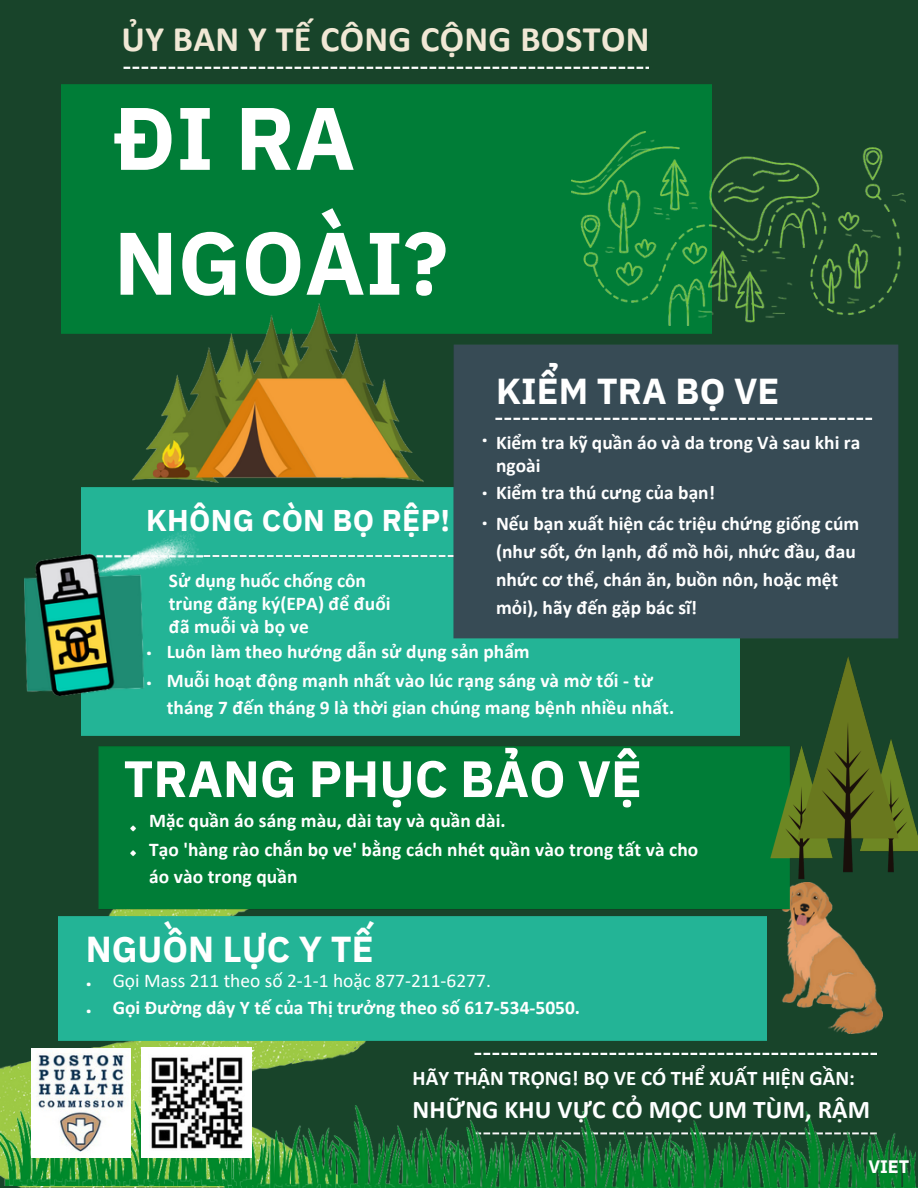
<style>
.page{position:relative;width:918px;height:1188px;background:#18442a}
.page>*{position:absolute;margin:0;border:0;box-sizing:border-box;transform-origin:0 0}
.t1{font:700 88.5px/124.8px "IBM Plex Sans";color:#fff}
.t2{font:700 51.15px "IBM Plex Sans";color:#fff}
.t3{font:700 36px "IBM Plex Sans";color:#fff}
.t4{font:700 36px "Calibri";letter-spacing:.01em;color:#f1e8d5}
.t5{font:700 30px "IBM Plex Sans";letter-spacing:.01em;color:#fff}
.t6{font:700 25.5px "Calibri";letter-spacing:.005em;color:#feffff}
.t7{font:700 20.85px "Calibri";color:#feffff}
.t8{font:700 19.5px/29.2px "Calibri";color:#fff}
.t9{font:700 18px "IBM Plex Sans";color:#fff}
.t10{font:15.15px/27px "IBM Plex Sans";color:#fff}
.s1{font-weight:400}
</style>
<div class="page">
<img style="left:0;top:916px;width:366px;height:272px">
<div style="left:61px;top:84px;width:650px;height:249px;background:#007d37"></div>
<div style="left:81px;top:488px;width:658px;height:247px;background:#23b496"></div>
<img style="left:133px;top:304px;width:290px;height:173px">
<img style="left:132px;top:477px;width:292px;height:6px">
<img style="left:0;top:1186px;width:131px;height:2px">
<img style="left:698px;top:1111px;width:218px;height:77px">
<img style="left:475px;top:1111px;width:223px;height:77px">
<img style="left:214px;top:1106px;width:261px;height:82px">
<img style="left:0;top:1101px;width:252px;height:85px">
<img style="left:24px;top:525px;width:178px;height:170px">
<img style="left:197px;top:548px;width:250px;height:17px">
<svg style="left:475px;top:1053px;width:402px;height:2px"></svg>
<img style="left:782px;top:916px;width:100px;height:118px">
<img style="left:571px;top:132px;width:335px;height:193px">
<div style="left:59px;top:916px;width:707px;height:125px;background:#23b496"></div>
<img style="left:32px;top:1049px;width:99px;height:109px">
<img style="left:141px;top:1047px;width:110px;height:110px">
<svg style="left:124px;top:67px;width:525px;height:2px"></svg>
<div style="left:447px;top:344px;width:452px;height:301px;background:#374b55"></div>
<img style="left:91px;top:649px;width:827px;height:267px">
<p class="t4" style="left:121px;top:24px;width:530px">ỦY BAN Y TẾ CÔNG CỘNG BOSTON</p>
<h5 class="t1" style="left:114px;top:74px;width:336px">ĐI RA<br>NGOÀI?</h5>
<p class="t3" style="left:496px;top:367px;width:285px">KIỂM TRA BỌ VE</p>
<p class="t8" style="left:496px;top:432px;width:366px;line-height:23.7px">Kiểm tra kỹ quần áo và da trong Và sau khi ra ngoài</p>
<p class="t8" style="left:496px;top:479px;width:365px;line-height:30.3px">Kiểm tra thú cưng của bạn!<br>Nếu bạn xuất hiện các triệu chứng giống cúm</p>
<p class="t8" style="left:496px;top:539px;width:361px;line-height:28.2px">(như sốt, ớn lạnh, đổ mồ hôi, nhức đầu, đau nhức cơ thể, chán ăn, buồn nôn, hoặc mệt mỏi), hãy đến gặp bác sĩ!</p>
<p class="t10" style="left:482px;top:426px;width:7px">•</p>
<p class="t10" style="left:482px;top:479px;width:7px">•</p>
<h3 class="t10" style="left:482px;top:509px;width:7px">•</h3>
<p class="t5" style="left:146px;top:500px;width:306px">KHÔNG CÒN BỌ RỆP!</p>
<p class="t8" style="left:169px;top:570px;width:223px;line-height:23.1px">Sử dụng huốc chống côn trùng đăng ký(EPA) để đuổi đã muỗi và bọ ve</p>
<p class="t8" style="left:167px;top:638px;width:488px">Luôn làm theo hướng dẫn sử dụng sản phẩm<br>Muỗi hoạt động mạnh nhất vào lúc rạng sáng và mờ tối - từ</p>
<p class="t8" style="left:167px;top:694px;width:509px">tháng 7 đến tháng 9 là thời gian chúng mang bệnh nhiều nhất.</p>
<p class="t10" style="left:146px;top:638px;width:7px;line-height:29.2px">• •</p>
<p class="t2" style="left:124px;top:745px;width:520px">TRANG PHỤC BẢO VỆ</p>
<p class="t8" style="left:149px;top:808px;width:551px">Mặc quần áo sáng màu, dài tay và quần dài.<br>Tạo 'hàng rào chắn bọ ve' bằng cách nhét quần vào trong tất và cho</p>
<p class="t8" style="left:149px;top:864px;width:150px">áo vào trong quần</p>
<h6 class="t3" style="left:86px;top:925px;width:289px">NGUỒN LỰC Y TẾ</h6>
<p class="t10" style="left:86px;top:970px;width:7px">• •</p>
<p class="t8" style="left:113px;top:968px;width:469px;line-height:27px"><span class="s1">Gọi Mass 211 theo số 2-1-1 hoặc 877-211-6277.<br></span>Gọi Đường dây Y tế của Thị trưởng theo số 617-534-5050.</p>
<p class="t7" style="left:413px;top:1070px;width:444px">HÃY THẬN TRỌNG! BỌ VE CÓ THỂ XUẤT HIỆN GẦN:</p>
<p class="t6" style="left:413px;top:1099px;width:459px">NHỮNG KHU VỰC CỎ MỌC UM TÙM, RẬM</p>
<p class="t9" style="left:868px;top:1155px;width:42px">VIET</p>
</div>
